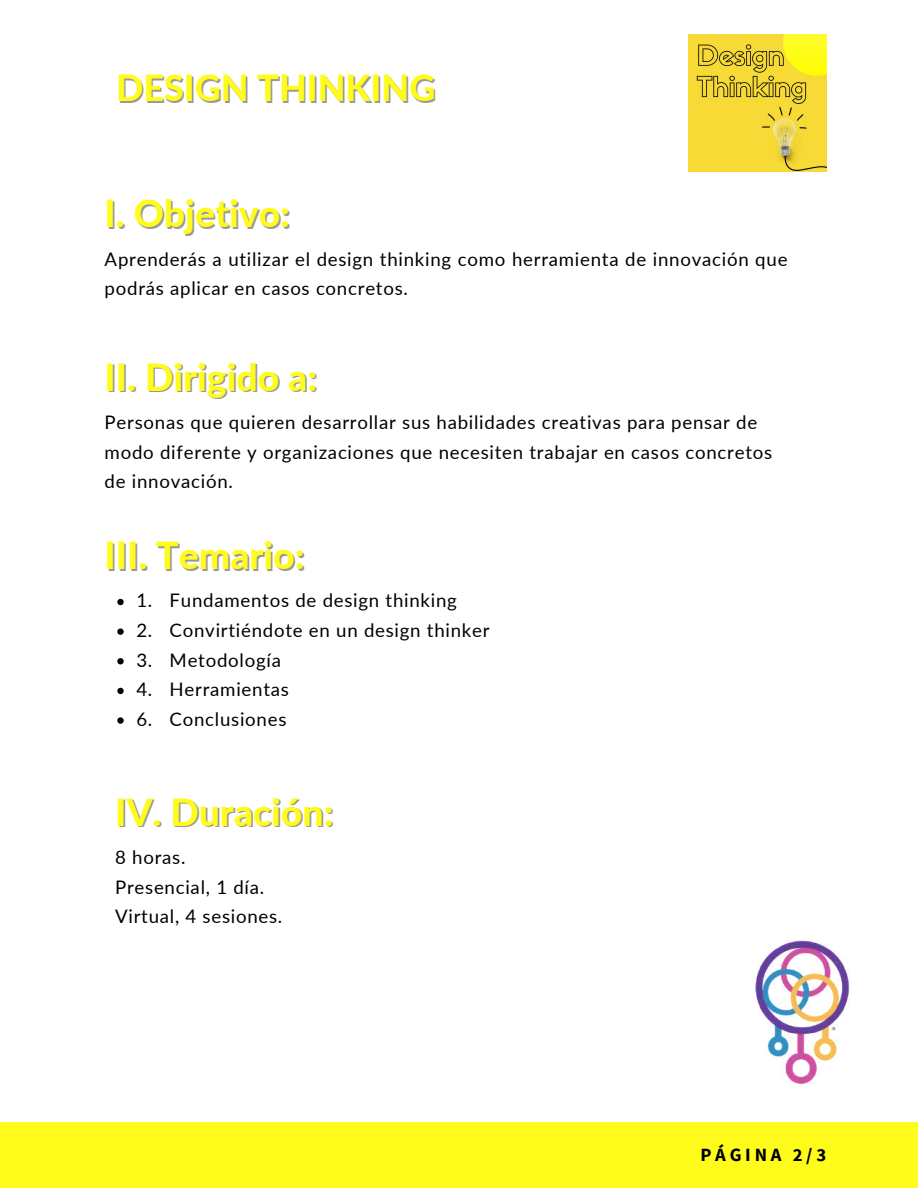
<style>
.page{position:relative;width:918px;height:1188px;background:#fff}
.page>*{position:absolute;margin:0;border:0;box-sizing:border-box;transform-origin:0 0}
.t1{font:800 37.35px "Lato";color:#fffc1c}
.t2{font:800 36px "Lato";color:#fffc1c}
.t3{font:18.6px/29.7px "Lato";letter-spacing:.04em;color:#000}
.t4{font:700 18.6px "Source Sans Pro";letter-spacing:.2em;color:#000}
</style>
<div class="page">
<div style="left:0;top:1123px;width:918px;height:65px;background:#fffc1c"></div>
<img style="left:755px;top:940px;width:95px;height:144px">
<img style="left:689px;top:34px;width:137px;height:137px">
<svg style="left:117px;top:599px;width:7px;height:6px"></svg>
<svg style="left:117px;top:628px;width:7px;height:7px"></svg>
<svg style="left:117px;top:658px;width:7px;height:6px"></svg>
<svg style="left:117px;top:688px;width:7px;height:6px"></svg>
<svg style="left:117px;top:717px;width:7px;height:7px"></svg>
<h2 class="t2" style="left:116px;top:65px;width:321px">DESIGN THINKING</h2>
<h1 class="t1" style="left:105px;top:191px;width:187px">I. Objetivo:</h1>
<p class="t3" style="left:105px;top:244px;width:684px">Aprenderás a utilizar el design thinking como herramienta de innovación que podrás aplicar en casos concretos.</p>
<h1 class="t1" style="left:105px;top:354px;width:214px">II. Dirigido a:</h1>
<p class="t3" style="left:105px;top:407px;width:669px">Personas que quieren desarrollar sus habilidades creativas para pensar de modo diferente y organizaciones que necesiten trabajar en casos concretos de innovación.</p>
<h1 class="t1" style="left:105px;top:532px;width:201px">III. Temario:</h1>
<p class="t3" style="left:136px;top:585px;width:322px">1. Fundamentos de design thinking</p>
<p class="t3" style="left:136px;top:615px;width:355px">2. Convirtiéndote en un design thinker</p>
<p class="t3" style="left:136px;top:645px;width:146px">3. Metodología</p>
<p class="t3" style="left:136px;top:674px;width:154px">4. Herramientas</p>
<p class="t3" style="left:136px;top:704px;width:152px">6. Conclusiones</p>
<h1 class="t1" style="left:115px;top:789px;width:220px">IV. Duración:</h1>
<p class="t3" style="left:115px;top:842px;width:169px">8 horas.<br>Presencial, 1 día.<br>Virtual, 4 sesiones.</p>
<p class="t4" style="left:700px;top:1143px;width:127px">PÁGINA 2/3</p>
</div>
